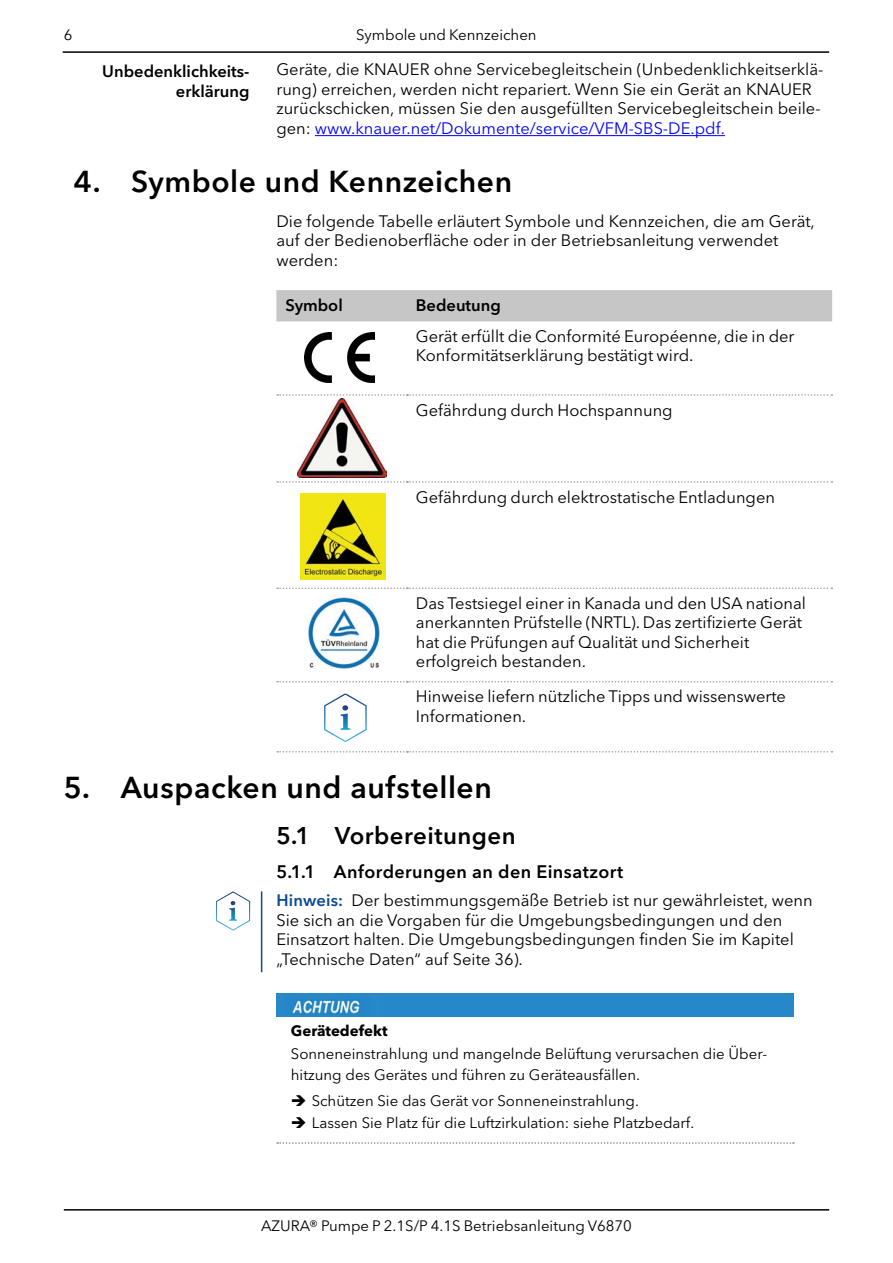
<style>
.page{position:relative;width:893px;height:1263px;background:#fff}
.page>*{position:absolute;margin:0;border:0;box-sizing:border-box;transform-origin:0 0}
.t1{font:600 30px "Avenir Next W1 G";letter-spacing:.02em;color:#000}
.t2{font:600 24px "Avenir Next W1 G";letter-spacing:.02em;color:#000}
.t3{font:600 18px "Avenir Next W1 G";letter-spacing:.02em;color:#000}
.t4{font:16.5px/19.5px "Avenir Next W1 G";color:#000}
.t5{font:600 16.5px/19.8px "Avenir Next W1 G";color:#000;text-align:right}
.t6{font:15px/21px "Avenir Next W1 G";color:#000}
.t7{font:700 15px "Avenir Next W1 G";color:#000}
.s1{color:#00f}
.s2{font-weight:600;color:#0a4a92}
</style>
<div class="page">
<hr style="left:63px;top:51px;width:766px;height:2px;background:#000">
<hr style="left:64px;top:1209px;width:765px;height:1px;background:#000">
<hr style="left:315px;top:135px;width:410px;height:1px;background:#00f">
<div style="left:276px;top:290px;width:556px;height:32px;background:#c6c6c6"></div>
<svg style="left:277px;top:394px;width:555px;height:2px"></svg>
<svg style="left:277px;top:481px;width:555px;height:2px"></svg>
<svg style="left:277px;top:587px;width:555px;height:2px"></svg>
<svg style="left:277px;top:681px;width:555px;height:1px"></svg>
<svg style="left:277px;top:751px;width:555px;height:1px"></svg>
<img style="left:304px;top:332px;width:71px;height:51px">
<img style="left:297px;top:399px;width:89px;height:78px">
<img style="left:300px;top:494px;width:86px;height:85px">
<img style="left:305px;top:594px;width:76px;height:76px">
<div style="left:276px;top:993px;width:518px;height:24px;background:#2788c9"></div>
<svg style="left:277px;top:1142px;width:517px;height:2px"></svg>
<img style="left:285px;top:996px;width:80px;height:21px">
<svg style="left:324px;top:694px;width:43px;height:48px"></svg>
<svg style="left:216px;top:891px;width:34px;height:40px"></svg>
<hr style="left:261px;top:891px;width:1px;height:81px;background:#0a4a92">
<p class="t6" style="left:64px;top:25px;width:10px">6</p>
<p class="t6" style="left:356px;top:25px;width:182px">Symbole und Kennzeichen</p>
<p class="t4" style="left:276px;top:60px;width:549px">Geräte, die KNAUER ohne Servicebegleitschein (Unbedenklichkeitserklä&shy;rung) erreichen, werden nicht repariert. Wenn Sie ein Gerät an KNAUER zurückschicken, müssen Sie den ausgefüllten Servicebegleitschein beile&shy;gen: <span class="s1">www.knauer.net/Dokumente/service/VFM-SBS-DE.pdf.</span></p>
<p class="t5" style="left:102px;top:61px;width:149px">Unbedenklichkeits&shy;erklärung</p>
<h1 class="t1" style="left:74px;top:163px;width:440px">4. Symbole und Kennzeichen</h1>
<p class="t4" style="left:276px;top:211px;width:540px">Die folgende Tabelle erläutert Symbole und Kennzeichen, die am Gerät, auf der Bedienoberfläche oder in der Betriebsanleitung verwendet werden:</p>
<p class="t5" style="left:285px;top:295px;width:59px">Symbol</p>
<p class="t5" style="left:416px;top:295px;width:86px">Bedeutung</p>
<p class="t4" style="left:416px;top:326px;width:380px">Gerät erfüllt die Conformité Européenne, die in der<br>Konformitätserklärung bestätigt wird.</p>
<p class="t4" style="left:416px;top:400px;width:258px">Gefährdung durch Hochspannung</p>
<p class="t4" style="left:416px;top:487px;width:361px">Gefährdung durch elektrostatische Entladungen</p>
<p class="t4" style="left:416px;top:593px;width:392px">Das Testsiegel einer in Kanada und den USA national anerkannten Prüfstelle (NRTL). Das zertifizierte Gerät hat die Prüfungen auf Qualität und Sicherheit erfolgreich bestanden.</p>
<p class="t4" style="left:416px;top:687px;width:372px">Hinweise liefern nützliche Tipps und wissenswerte<br>Informationen.</p>
<h1 class="t1" style="left:64px;top:769px;width:430px">5. Auspacken und aufstellen</h1>
<h2 class="t2" style="left:276px;top:821px;width:241px">5.1 Vorbereitungen</h2>
<p class="t3" style="left:276px;top:861px;width:348px">5.1.1 Anforderungen an den Einsatzort</p>
<p class="t4" style="left:276px;top:891px;width:538px"><span class="s2">Hinweis:</span> Der bestimmungsgemäße Betrieb ist nur gewährleistet, wenn Sie sich an die Vorgaben für die Umgebungsbedingungen und den Einsatzort halten. Die Umgebungsbedingungen finden Sie im Kapitel „Technische Daten“ auf Seite 36).</p>
<p class="t7" style="left:291px;top:1022px;width:98px">Gerätedefekt</p>
<p class="t6" style="left:291px;top:1043px;width:478px">Sonneneinstrahlung und mangelnde Belüftung verursachen die Über&shy;hitzung des Gerätes und führen zu Geräteausfällen.</p>
<p class="t6" style="left:291px;top:1090px;width:349px">➔ Schützen Sie das Gerät vor Sonneneinstrahlung.</p>
<p class="t6" style="left:291px;top:1112px;width:405px">➔ Lassen Sie Platz für die Luftzirkulation: siehe Platzbedarf.</p>
<p class="t6" style="left:261px;top:1215px;width:372px">AZURA® Pumpe P 2.1S/P 4.1S Betriebsanleitung V6870</p>
</div>
